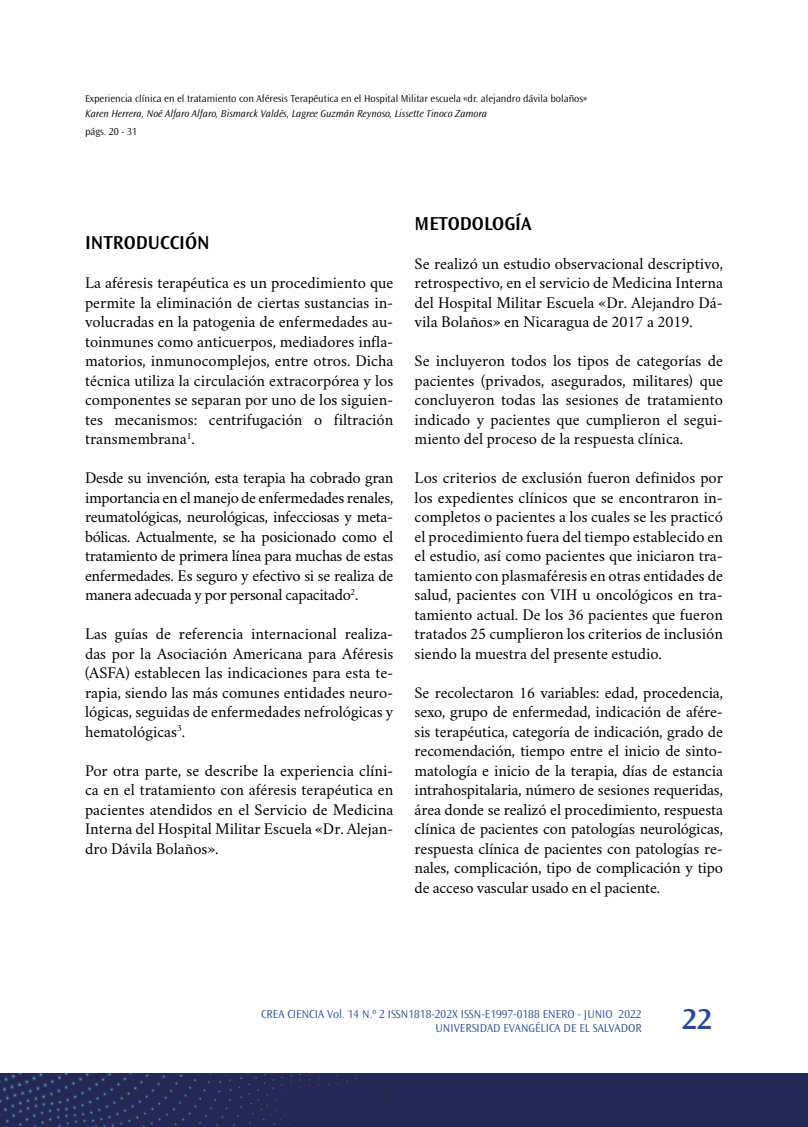
<style>
.page{position:relative;width:808px;height:1127px;background:#fff}
.page>*{position:absolute;margin:0;border:0;box-sizing:border-box;transform-origin:0 0}
.t1{font:600 30px "Ocean Sans Std";color:#264a99}
.t2{font:600 19.5px "Ocean Sans Std";color:#000}
.t3{font:16.5px/19.5px "Crimson";color:#000;text-align:justify}
.t4{font:300 12px/13.5px "Ocean Sans Std";color:#264a99;text-align:right}
.t5{font:300 10.5px "Ocean Sans Std";color:#000}
.t6{font:italic 300 10.5px "Ocean Sans Std";color:#000}
</style>
<div class="page">
<div style="left:0;top:1074px;width:808px;height:53px;background:#242855"></div>
<p class="t5" style="left:85px;top:93px;width:504px">Experiencia clínica en el tratamiento con Aféresis Terapéutica en el Hospital Militar escuela «dr. alejandro dávila bolaños»</p>
<p class="t6" style="left:85px;top:108px;width:404px">Karen Herrera, Noé Alfaro Alfaro, Bismarck Valdés, Lagree Guzmán Reynoso, Lissette Tinoco Zamora</p>
<p class="t5" style="left:85px;top:126px;width:54px">págs. 20 - 31</p>
<p class="t2" style="left:85px;top:232px;width:126px">INTRODUCCIÓN</p>
<p class="t3" style="left:85px;top:271px;width:310px">La aféresis terapéutica es un procedimiento que permite la eliminación de ciertas sustancias in&shy;volucradas en la patogenia de enfermedades au&shy;toinmunes como anticuerpos, mediadores infla&shy;matorios, inmunocomplejos, entre otros. Dicha técnica utiliza la circulación extracorpórea y los componentes se separan por uno de los siguien&shy;tes mecanismos: centrifugación o filtración transmembrana<sup>1</sup>.</p>
<p class="t3" style="left:85px;top:466px;width:310px">Desde su invención, esta terapia ha cobrado gran importancia en el manejo de enfermedades renales, reumatológicas, neurológicas, infecciosas y meta&shy;bólicas. Actualmente, se ha posicionado como el tratamiento de primera línea para muchas de estas enfermedades. Es seguro y efectivo si se realiza de manera adecuada y por personal capacitado<sup>2</sup>.</p>
<p class="t3" style="left:85px;top:622px;width:310px">Las guías de referencia internacional realiza&shy;das por la Asociación Americana para Aféresis (ASFA) establecen las indicaciones para esta te&shy;rapia, siendo las más comunes entidades neuro&shy;lógicas, seguidas de enfermedades nefrológicas y hematológicas<sup>3</sup>.</p>
<p class="t3" style="left:85px;top:758px;width:310px">Por otra parte, se describe la experiencia clíni&shy;ca en el tratamiento con aféresis terapéutica en pacientes atendidos en el Servicio de Medicina Interna del Hospital Militar Escuela «Dr. Alejan&shy;dro Dávila Bolaños».</p>
<p class="t2" style="left:415px;top:212px;width:118px">METODOLOGÍA</p>
<p class="t3" style="left:415px;top:251px;width:310px">Se realizó un estudio observacional descriptivo, retrospectivo, en el servicio de Medicina Interna del Hospital Militar Escuela «Dr. Alejandro Dá&shy;vila Bolaños» en Nicaragua de 2017 a 2019.</p>
<p class="t3" style="left:415px;top:349px;width:310px">Se incluyeron todos los tipos de categorías de pacientes (privados, asegurados, militares) que concluyeron todas las sesiones de tratamiento indicado y pacientes que cumplieron el segui&shy;miento del proceso de la respuesta clínica.</p>
<p class="t3" style="left:415px;top:466px;width:310px">Los criterios de exclusión fueron definidos por los expedientes clínicos que se encontraron in&shy;completos o pacientes a los cuales se les practicó el procedimiento fuera del tiempo establecido en el estudio, así como pacientes que iniciaron tra&shy;tamiento con plasmaféresis en otras entidades de salud, pacientes con VIH u oncológicos en tra&shy;tamiento actual. De los 36 pacientes que fueron tratados 25 cumplieron los criterios de inclusión siendo la muestra del presente estudio.</p>
<p class="t3" style="left:415px;top:680px;width:310px">Se recolectaron 16 variables: edad, procedencia, sexo, grupo de enfermedad, indicación de afére&shy;sis terapéutica, categoría de indicación, grado de recomendación, tiempo entre el inicio de sinto&shy;matología e inicio de la terapia, días de estancia intrahospitalaria, número de sesiones requeridas, área donde se realizó el procedimiento, respuesta clínica de pacientes con patologías neurológicas, respuesta clínica de pacientes con patologías re&shy;nales, complicación, tipo de complicación y tipo de acceso vascular usado en el paciente.</p>
<p class="t4" style="left:261px;top:1007px;width:382px">CREA CIENCIA Vol. 14 N.º 2 ISSN1818-202X ISSN-E1997-0188 ENERO - JUNIO 2022<br>UNIVERSIDAD EVANGÉLICA DE EL SALVADOR</p>
<h1 class="t1" style="left:682px;top:1002px;width:32px">22</h1>
</div>
